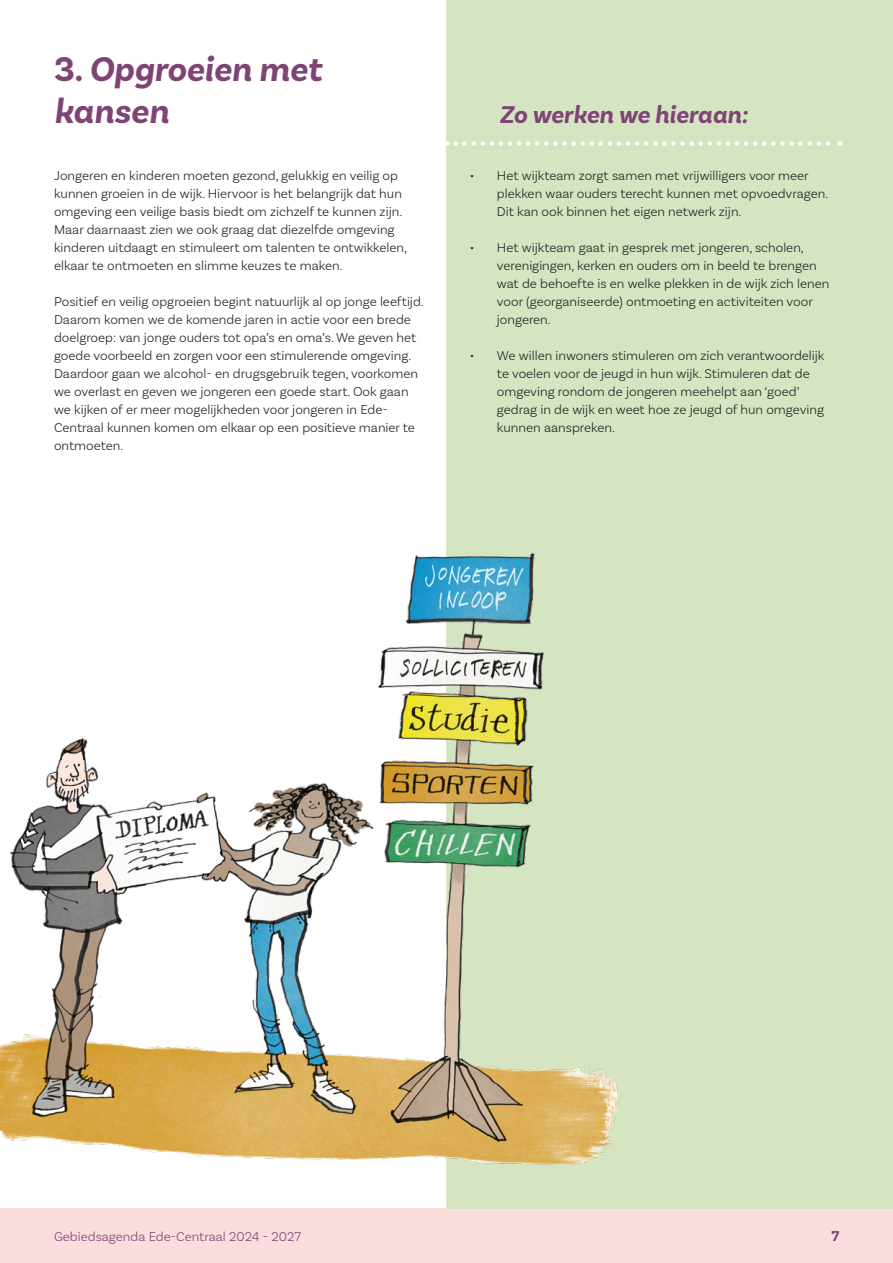
<style>
.page{position:relative;width:893px;height:1263px;background:#fff}
.page>*{position:absolute;margin:0;border:0;box-sizing:border-box;transform-origin:0 0}
.t1{font:italic 700 36px/42px "Basic Sans";color:#7f4476}
.t2{font:italic 700 25.5px "Basic Sans";color:#7f4476}
.t3{font:700 15px "Basic Sans";color:#7f4476}
.t4{font:300 13.5px/18px "Basic Sans";color:#231f20}
.t5{font:300 13.5px "Basic Sans";color:#7f4476}
.s1{font-style:normal}
</style>
<div class="page">
<div style="left:0;top:1208px;width:893px;height:55px;background:#fbddde"></div>
<div style="left:446px;top:0;width:447px;height:1208px;background:#d5e5c2"></div>
<svg style="left:455px;top:141px;width:385px;height:5px"></svg>
<img style="left:0;top:552px;width:629px;height:657px">
<p class="t1" style="left:54px;top:48px;width:270px"><span class="s1">3.</span> Opgroeien met kansen</p>
<p class="t4" style="left:54px;top:166px;width:355px">Jongeren en kinderen moeten gezond, gelukkig en veilig op kunnen groeien in de wijk. Hiervoor is het belangrijk dat hun omgeving een veilige basis biedt om zichzelf te kunnen zijn.<br>Maar daarnaast zien we ook graag dat diezelfde omgeving kinderen uitdaagt en stimuleert om talenten te ontwikkelen, elkaar te ontmoeten en slimme keuzes te maken.</p>
<p class="t4" style="left:54px;top:292px;width:371px">Positief en veilig opgroeien begint natuurlijk al op jonge leeftijd.<br>Daarom komen we de komende jaren in actie voor een brede doelgroep: van jonge ouders tot opa’s en oma’s. We geven het goede voorbeeld en zorgen voor een stimulerende omgeving.<br>Daardoor gaan we alcohol- en drugsgebruik tegen, voorkomen we overlast en geven we jongeren een goede start. Ook gaan we kijken of er meer mogelijkheden voor jongeren in Ede-Centraal kunnen komen om elkaar op een positieve manier te ontmoeten.</p>
<p class="t2" style="left:500px;top:99px;width:250px">Zo werken we hieraan:</p>
<p class="t4" style="left:497px;top:166px;width:333px;text-indent:-27px">• Het wijkteam zorgt samen met vrijwilligers voor meer plekken waar ouders terecht kunnen met opvoedvragen.<br>Dit kan ook binnen het eigen netwerk zijn.</p>
<p class="t4" style="left:497px;top:238px;width:334px;text-indent:-27px">• Het wijkteam gaat in gesprek met jongeren, scholen, verenigingen, kerken en ouders om in beeld te brengen wat de behoefte is en welke plekken in de wijk zich lenen voor (georganiseerde) ontmoeting en activiteiten voor jongeren.</p>
<p class="t4" style="left:497px;top:346px;width:329px;text-indent:-27px">• We willen inwoners stimuleren om zich verantwoordelijk te voelen voor de jeugd in hun wijk. Stimuleren dat de omgeving rondom de jongeren meehelpt aan ‘goed’ gedrag in de wijk en weet hoe ze jeugd of hun omgeving kunnen aanspreken.</p>
<p class="t5" style="left:54px;top:1228px;width:249px">Gebiedsagenda Ede-Centraal 2024 - 2027</p>
<p class="t3" style="left:832px;top:1226px;width:9px">7</p>
</div>
